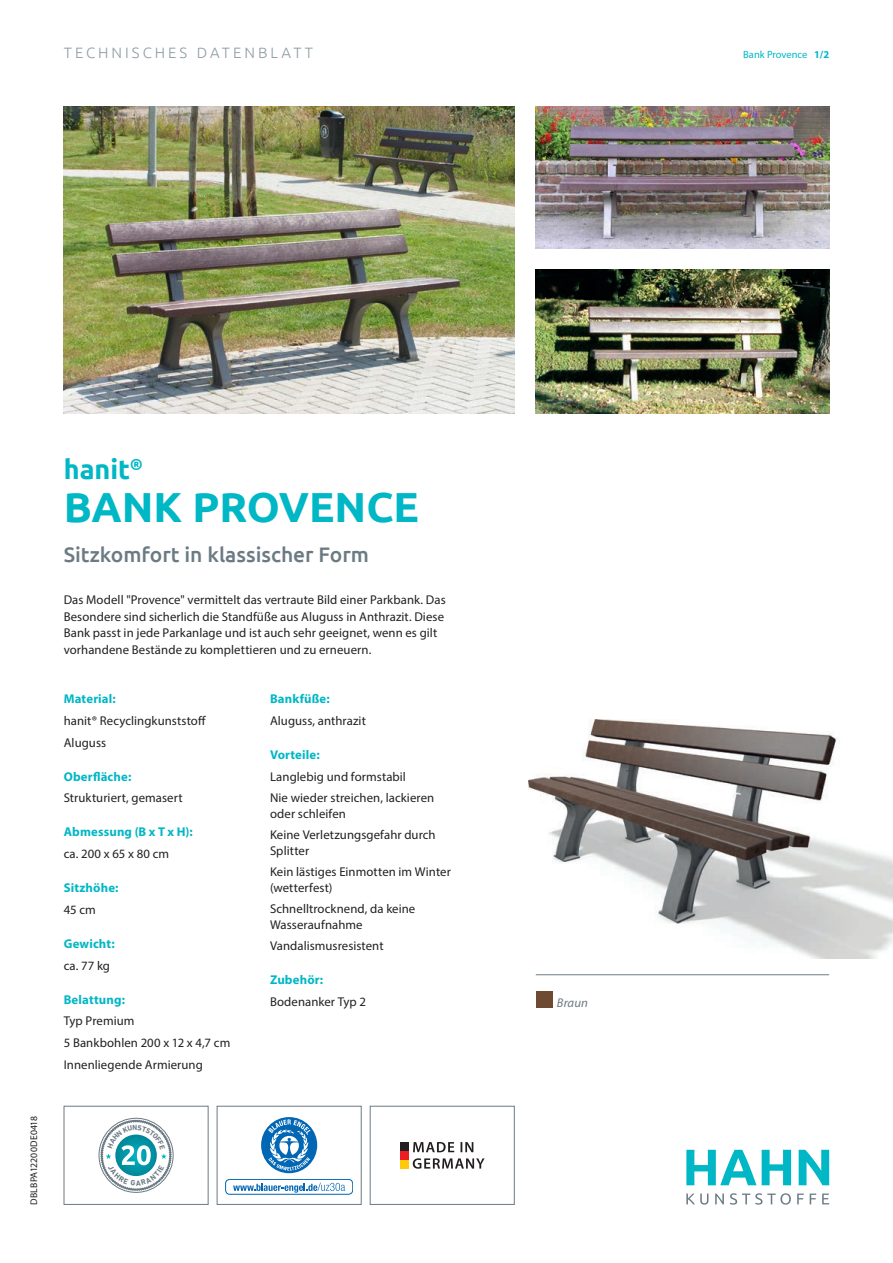
<style>
.page{position:relative;width:893px;height:1263px;background:#fff}
.page>*{position:absolute;margin:0;border:0;box-sizing:border-box;transform-origin:0 0}
.t1{font:700 42px "Ubuntu";color:#00b7c5}
.t2{font:700 27px "Ubuntu";color:#00b7c5}
.t3{font:500 21px "Ubuntu";color:#6b7a83}
.t4{font:300 15px "Ubuntu";letter-spacing:.2em;color:#909ea6}
.t5{font:12.75px/21.8px "Myriad Pro";letter-spacing:.005em;color:#231f20}
.t6{font:700 12.75px "Myriad Pro";letter-spacing:.01em;color:#00b7c5}
.t7{font:italic 12.75px "Myriad Pro";letter-spacing:.005em;color:#6b7a83}
.t8{font:10.5px "Myriad Pro";letter-spacing:-.005em;color:#00b7c5}
.t9{font:9.75px "Myriad Pro";letter-spacing:.01em;color:#231f20}
.s1{font-weight:700}
</style>
<div class="page">
<hr style="left:536px;top:974px;width:293px;height:1px;background:#6b7a83">
<img style="left:64px;top:106px;width:450px;height:307px">
<img style="left:536px;top:106px;width:293px;height:142px">
<img style="left:536px;top:269px;width:293px;height:144px">
<img style="left:528px;top:719px;width:365px;height:240px">
<div style="left:536px;top:991px;width:16px;height:16px;background:#6f4a33"></div>
<svg style="left:762px;top:1150px;width:29px;height:35px"></svg>
<svg style="left:799px;top:1150px;width:30px;height:35px"></svg>
<svg style="left:686px;top:1193px;width:143px;height:11px"></svg>
<svg style="left:686px;top:1150px;width:70px;height:35px"></svg>
<div style="left:64px;top:1106px;width:144px;height:98px;border:1px solid #6b7a83"></div>
<div style="left:370px;top:1106px;width:144px;height:98px;border:1px solid #6b7a83"></div>
<div style="left:400px;top:1142px;width:8px;height:8px;background:#231f20"></div>
<div style="left:400px;top:1151px;width:8px;height:8px;background:#ee1d23"></div>
<div style="left:400px;top:1160px;width:8px;height:8px;background:#feca0a"></div>
<svg style="left:413px;top:1158px;width:72px;height:11px"></svg>
<svg style="left:413px;top:1142px;width:60px;height:10px"></svg>
<div style="left:217px;top:1106px;width:144px;height:98px;border:1px solid #6b7a83"></div>
<svg style="left:261px;top:1117px;width:56px;height:56px"></svg>
<div style="left:225px;top:1179px;width:128px;height:15px;border:1px solid #0166b3;border-radius:4px"></div>
<svg style="left:233px;top:1183px;width:112px;height:10px"></svg>
<svg style="left:101px;top:1120px;width:70px;height:71px"></svg>
<p class="t4" style="left:64px;top:44px;width:251px">TECHNISCHES DATENBLATT</p>
<p class="t8" style="left:743px;top:48px;width:87px">Bank Provence <span class="s1">1/2</span></p>
<p class="t9" style="left:28px;top:1205px;width:90px;rotate:-90deg">DBLBPA12200DE0418</p>
<h2 class="t2" style="left:64px;top:453px;width:81px">hanit<sup>®</sup></h2>
<h1 class="t1" style="left:64px;top:482px;width:357px">BANK PROVENCE</h1>
<h3 class="t3" style="left:64px;top:541px;width:307px">Sitzkomfort in klassischer Form</h3>
<p class="t5" style="left:64px;top:592px;width:383px;line-height:16.5px">Das Modell "Provence" vermittelt das vertraute Bild einer Parkbank. Das Besondere sind sicherlich die Standfüße aus Aluguss in Anthrazit. Diese Bank passt in jede Parkanlage und ist auch sehr geeignet, wenn es gilt vorhandene Bestände zu komplettieren und zu erneuern.</p>
<p class="t6" style="left:64px;top:691px;width:53px">Material:</p>
<p class="t5" style="left:64px;top:710px;width:144px">hanit® Recyclingkunststoff<br>Aluguss</p>
<p class="t6" style="left:64px;top:768px;width:69px">Oberfläche:</p>
<p class="t5" style="left:64px;top:787px;width:120px">Strukturiert, gemasert</p>
<p class="t6" style="left:64px;top:824px;width:131px">Abmessung (B x T x H):</p>
<p class="t5" style="left:64px;top:843px;width:107px">ca. 200 x 65 x 80 cm</p>
<p class="t6" style="left:64px;top:880px;width:56px">Sitzhöhe:</p>
<p class="t5" style="left:64px;top:898px;width:34px">45 cm</p>
<p class="t6" style="left:64px;top:935px;width:52px">Gewicht:</p>
<p class="t5" style="left:64px;top:954px;width:48px">ca. 77 kg</p>
<p class="t6" style="left:64px;top:991px;width:63px">Belattung:</p>
<p class="t5" style="left:64px;top:1010px;width:168px">Typ Premium<br>5 Bankbohlen 200 x 12 x 4,7 cm<br>Innenliegende Armierung</p>
<p class="t6" style="left:270px;top:691px;width:61px">Bankfüße:</p>
<p class="t5" style="left:270px;top:710px;width:97px">Aluguss, anthrazit</p>
<p class="t6" style="left:270px;top:746px;width:51px">Vorteile:</p>
<p class="t5" style="left:270px;top:765px;width:166px">Langlebig und formstabil<br>Nie wieder streichen, lackieren</p>
<p class="t5" style="left:270px;top:802px;width:167px">oder schleifen<br>Keine Verletzungsgefahr durch</p>
<p class="t5" style="left:270px;top:839px;width:182px">Splitter<br>Kein lästiges Einmotten im Winter</p>
<p class="t5" style="left:270px;top:876px;width:147px">(wetterfest)<br>Schnelltrocknend, da keine</p>
<p class="t5" style="left:270px;top:913px;width:115px">Wasseraufnahme<br>Vandalismusresistent</p>
<p class="t6" style="left:270px;top:972px;width:55px">Zubehör:</p>
<p class="t5" style="left:270px;top:991px;width:98px">Bodenanker Typ 2</p>
<p class="t7" style="left:557px;top:995px;width:32px">Braun</p>
</div>
